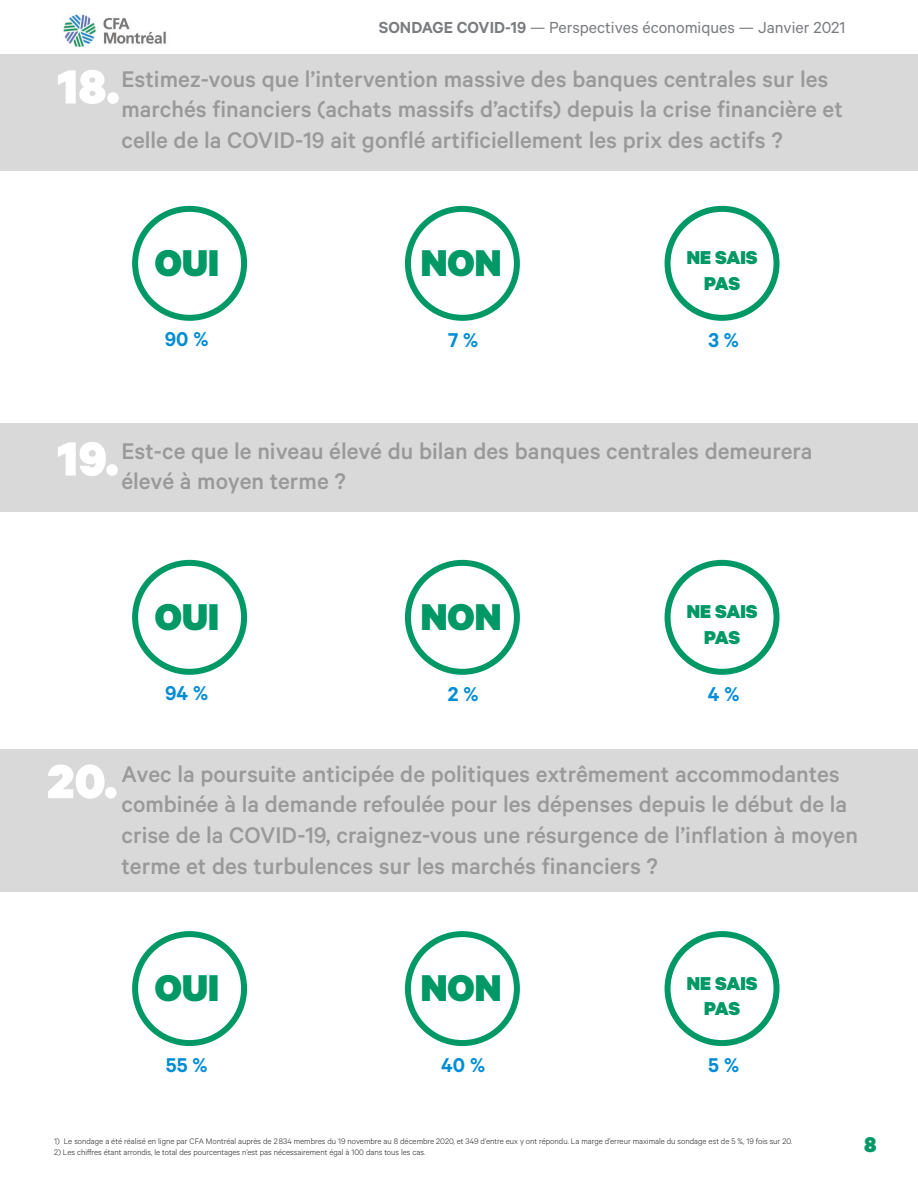
<style>
.page{position:relative;width:918px;height:1188px;background:#fff}
.page>*{position:absolute;margin:0;border:0;box-sizing:border-box;transform-origin:0 0}
.t1{font:900 54px "Calibre";color:#fff}
.t2{font:900 42px "Calibre";color:#009864}
.t3{font:500 25.5px/30.6px "Calibre";color:#999}
.t4{font:900 24px "Calibre";color:#009864}
.t5{font:600 22.5px "Calibre";color:#008dd5}
.t6{font:900 21px/25.2px "Calibre";letter-spacing:-.005em;color:#009864;text-align:center}
.t7{font:18px "Calibre";color:#7a7c7f}
.t8{font:300 9px "Calibre";color:#231f20}
.s1{font-weight:600}
</style>
<div class="page">
<img style="left:63px;top:14px;width:103px;height:34px">
<div style="left:0;top:54px;width:918px;height:117px;background:#d9d9d9"></div>
<div style="left:0;top:749px;width:918px;height:143px;background:#d9d9d9"></div>
<div style="left:0;top:423px;width:918px;height:89px;background:#d9d9d9"></div>
<div style="left:132px;top:206px;width:115px;height:115px;border:6px solid #009864;border-radius:50%"></div>
<div style="left:132px;top:931px;width:115px;height:115px;border:6px solid #009864;border-radius:50%"></div>
<div style="left:132px;top:560px;width:115px;height:115px;border:6px solid #009864;border-radius:50%"></div>
<div style="left:405px;top:206px;width:115px;height:115px;border:6px solid #009864;border-radius:50%"></div>
<div style="left:405px;top:931px;width:115px;height:115px;border:6px solid #009864;border-radius:50%"></div>
<div style="left:405px;top:560px;width:115px;height:115px;border:6px solid #009864;border-radius:50%"></div>
<div style="left:665px;top:206px;width:115px;height:115px;border:6px solid #009864;border-radius:50%"></div>
<div style="left:665px;top:931px;width:115px;height:115px;border:6px solid #009864;border-radius:50%"></div>
<div style="left:665px;top:560px;width:115px;height:115px;border:6px solid #009864;border-radius:50%"></div>
<p class="t7" style="left:379px;top:17px;width:468px"><span class="s1">SONDAGE COVID-19</span> — Perspectives économiques — Janvier 2021</p>
<p class="t1" style="left:57px;top:53px;width:64px">18.</p>
<p class="t3" style="left:122px;top:63px;width:723px">Estimez-vous que l’intervention massive des banques centrales sur les marchés financiers (achats massifs d’actifs) depuis la crise financière et celle de la COVID-19 ait gonflé artificiellement les prix des actifs ?</p>
<p class="t2" style="left:155px;top:236px;width:65px">OUI</p>
<p class="t5" style="left:165px;top:326px;width:45px">90 %</p>
<p class="t2" style="left:421px;top:236px;width:82px">NON</p>
<p class="t5" style="left:448px;top:327px;width:32px">7 %</p>
<p class="t6" style="left:687px;top:244px;width:72px">NE SAIS<br>PAS</p>
<p class="t5" style="left:708px;top:327px;width:32px">3 %</p>
<p class="t1" style="left:57px;top:425px;width:63px">19.</p>
<p class="t3" style="left:122px;top:435px;width:692px">Est-ce que le niveau élevé du bilan des banques centrales demeurera élevé à moyen terme ?</p>
<p class="t2" style="left:155px;top:590px;width:65px">OUI</p>
<p class="t5" style="left:165px;top:680px;width:45px">94 %</p>
<p class="t2" style="left:421px;top:590px;width:82px">NON</p>
<p class="t5" style="left:448px;top:681px;width:32px">2 %</p>
<p class="t6" style="left:687px;top:598px;width:72px">NE SAIS<br>PAS</p>
<p class="t5" style="left:708px;top:681px;width:33px">4 %</p>
<p class="t1" style="left:48px;top:747px;width:71px">20.</p>
<p class="t3" style="left:122px;top:758px;width:738px">Avec la poursuite anticipée de politiques extrêmement accommodantes combinée à la demande refoulée pour les dépenses depuis le début de la crise de la COVID-19, craignez-vous une résurgence de l’inflation à moyen terme et des turbulences sur les marchés financiers ?</p>
<p class="t2" style="left:155px;top:961px;width:65px">OUI</p>
<p class="t5" style="left:166px;top:1051px;width:43px">55 %</p>
<p class="t2" style="left:421px;top:961px;width:82px">NON</p>
<p class="t5" style="left:441px;top:1052px;width:45px">40 %</p>
<p class="t6" style="left:687px;top:970px;width:72px">NE SAIS<br>PAS</p>
<p class="t5" style="left:708px;top:1052px;width:32px">5 %</p>
<p class="t8" style="left:54px;top:1136px;width:740px">1) Le sondage a été réalisé en ligne par CFA Montréal auprès de 2 834 membres du 19 novembre au 8 décembre 2020, et 349 d’entre eux y ont répondu. La marge d’erreur maximale du sondage est de 5 %, 19 fois sur 20.</p>
<p class="t8" style="left:54px;top:1147px;width:373px">2) Les chiffres étant arrondis, le total des pourcentages n’est pas nécessairement égal à 100 dans tous les cas.</p>
<p class="t4" style="left:864px;top:1129px;width:14px">8</p>
</div>
